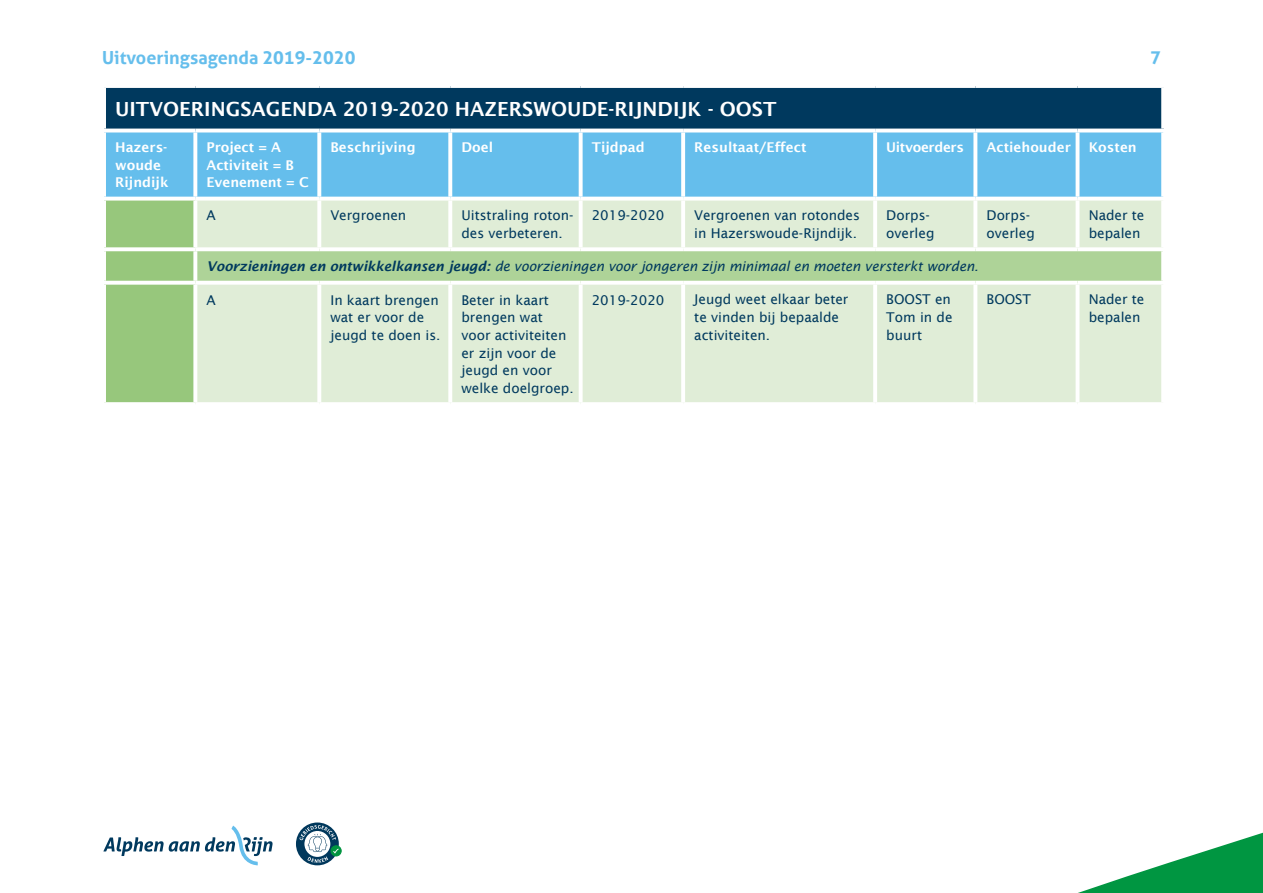
<style>
.page{position:relative;width:1263px;height:893px;background:#fff}
.page>*{position:absolute;margin:0;border:0;box-sizing:border-box;transform-origin:0 0}
.t1{font:600 19.5px "Lucida Sans";color:#fff}
.t2{font:700 18px "Aller";color:#65beec}
.t3{font:13.5px/17.7px "Lucida Sans";color:#00395e}
.t4{font:600 13.5px/17.7px "Lucida Sans";color:#fff}
.t5{font:italic 13.5px "Lucida Sans";letter-spacing:-.01em;color:#00395e}
.t6{font:600 13.5px "Lucida Sans";letter-spacing:-.025em;color:#fff}
.s1{font-weight:600}
</style>
<div class="page">
<svg style="left:1078px;top:832px;width:185px;height:61px"></svg>
<svg style="left:103px;top:826px;width:170px;height:39px"></svg>
<div style="left:296px;top:822px;width:43px;height:43px;border:8px solid #00385c;border-radius:50%"></div>
<div style="left:331px;top:846px;width:10px;height:10px;border:1px solid #009440;border-radius:50%"></div>
<svg style="left:300px;top:825px;width:39px;height:38px"></svg>
<div style="left:104px;top:86px;width:1059px;height:45px;background:#00395e"></div>
<div style="left:106px;top:132px;width:1055px;height:65px;background:#65beec"></div>
<div style="left:106px;top:201px;width:87px;height:201px;background:#97c77c"></div>
<div style="left:197px;top:201px;width:964px;height:201px;background:#e0edd7"></div>
<div style="left:195px;top:249px;width:968px;height:34px;background:#aed398"></div>
<svg style="left:317px;top:132px;width:4px;height:65px"></svg>
<svg style="left:448px;top:132px;width:4px;height:65px"></svg>
<svg style="left:579px;top:132px;width:4px;height:65px"></svg>
<svg style="left:681px;top:132px;width:4px;height:65px"></svg>
<svg style="left:873px;top:132px;width:4px;height:65px"></svg>
<svg style="left:973px;top:132px;width:4px;height:65px"></svg>
<svg style="left:1075px;top:132px;width:4px;height:65px"></svg>
<svg style="left:1161px;top:132px;width:2px;height:65px"></svg>
<svg style="left:317px;top:201px;width:4px;height:46px"></svg>
<svg style="left:448px;top:201px;width:4px;height:46px"></svg>
<svg style="left:579px;top:201px;width:4px;height:46px"></svg>
<hr style="left:681px;top:201px;width:4px;height:46px;background:#fff">
<hr style="left:873px;top:201px;width:4px;height:46px;background:#fff">
<svg style="left:973px;top:201px;width:4px;height:46px"></svg>
<svg style="left:1075px;top:201px;width:4px;height:46px"></svg>
<svg style="left:317px;top:285px;width:4px;height:117px"></svg>
<svg style="left:448px;top:285px;width:4px;height:117px"></svg>
<svg style="left:579px;top:285px;width:4px;height:117px"></svg>
<hr style="left:681px;top:285px;width:4px;height:117px;background:#fff">
<hr style="left:873px;top:285px;width:4px;height:117px;background:#fff">
<svg style="left:973px;top:285px;width:4px;height:117px"></svg>
<svg style="left:1075px;top:285px;width:4px;height:117px"></svg>
<svg style="left:104px;top:86px;width:91px;height:2px"></svg>
<hr style="left:102px;top:88px;width:4px;height:41px;background:#fff">
<svg style="left:195px;top:86px;width:124px;height:2px"></svg>
<svg style="left:319px;top:86px;width:131px;height:2px"></svg>
<svg style="left:450px;top:86px;width:131px;height:2px"></svg>
<svg style="left:581px;top:86px;width:102px;height:2px"></svg>
<svg style="left:683px;top:86px;width:192px;height:2px"></svg>
<svg style="left:875px;top:86px;width:100px;height:2px"></svg>
<svg style="left:975px;top:86px;width:102px;height:2px"></svg>
<svg style="left:1077px;top:86px;width:87px;height:2px"></svg>
<svg style="left:1161px;top:88px;width:3px;height:41px"></svg>
<svg style="left:195px;top:197px;width:123px;height:4px"></svg>
<svg style="left:319px;top:197px;width:130px;height:4px"></svg>
<svg style="left:450px;top:197px;width:131px;height:4px"></svg>
<svg style="left:582px;top:200px;width:100px;height:1px"></svg>
<svg style="left:683px;top:197px;width:191px;height:4px"></svg>
<svg style="left:875px;top:197px;width:99px;height:4px"></svg>
<svg style="left:975px;top:197px;width:101px;height:4px"></svg>
<svg style="left:1077px;top:197px;width:86px;height:4px"></svg>
<hr style="left:195px;top:129px;width:124px;height:3px;background:#fff">
<hr style="left:319px;top:129px;width:131px;height:3px;background:#fff">
<hr style="left:450px;top:129px;width:131px;height:3px;background:#fff">
<hr style="left:581px;top:129px;width:102px;height:3px;background:#fff">
<hr style="left:683px;top:129px;width:192px;height:3px;background:#fff">
<hr style="left:875px;top:129px;width:100px;height:3px;background:#fff">
<hr style="left:975px;top:129px;width:102px;height:3px;background:#fff">
<hr style="left:1077px;top:129px;width:88px;height:3px;background:#fff">
<hr style="left:102px;top:129px;width:93px;height:3px;background:#fff">
<svg style="left:193px;top:132px;width:4px;height:65px"></svg>
<svg style="left:104px;top:200px;width:91px;height:1px"></svg>
<svg style="left:193px;top:201px;width:1px;height:46px"></svg>
<svg style="left:104px;top:247px;width:91px;height:4px"></svg>
<svg style="left:195px;top:247px;width:124px;height:4px"></svg>
<svg style="left:193px;top:251px;width:4px;height:30px"></svg>
<svg style="left:319px;top:247px;width:131px;height:4px"></svg>
<svg style="left:450px;top:247px;width:131px;height:4px"></svg>
<svg style="left:581px;top:247px;width:102px;height:4px"></svg>
<svg style="left:683px;top:247px;width:192px;height:4px"></svg>
<svg style="left:875px;top:247px;width:100px;height:4px"></svg>
<svg style="left:975px;top:247px;width:102px;height:4px"></svg>
<svg style="left:1077px;top:247px;width:86px;height:4px"></svg>
<svg style="left:1161px;top:251px;width:2px;height:30px"></svg>
<svg style="left:104px;top:281px;width:91px;height:4px"></svg>
<svg style="left:195px;top:281px;width:124px;height:4px"></svg>
<svg style="left:193px;top:285px;width:1px;height:117px"></svg>
<svg style="left:319px;top:281px;width:131px;height:4px"></svg>
<svg style="left:450px;top:281px;width:131px;height:4px"></svg>
<svg style="left:581px;top:281px;width:102px;height:4px"></svg>
<svg style="left:683px;top:281px;width:192px;height:4px"></svg>
<svg style="left:875px;top:281px;width:100px;height:4px"></svg>
<svg style="left:975px;top:281px;width:102px;height:4px"></svg>
<svg style="left:1077px;top:281px;width:86px;height:4px"></svg>
<svg style="left:104px;top:402px;width:91px;height:1px"></svg>
<h2 class="t2" style="left:102px;top:47px;width:255px">Uitvoeringsagenda 2019-2020</h2>
<h2 class="t2" style="left:1150px;top:47px;width:12px">7</h2>
<h1 class="t1" style="left:115px;top:98px;width:663px">UITVOERINGSAGENDA 2019-2020 HAZERSWOUDE-RIJNDIJK - OOST</h1>
<p class="t4" style="left:115px;top:138px;width:55px">Hazers&shy;woude<br>Rijndijk</p>
<p class="t4" style="left:206px;top:138px;width:104px">Project = A<br>Activiteit = B<br>Evenement = C</p>
<p class="t4" style="left:330px;top:138px;width:87px">Beschrijving</p>
<p class="t4" style="left:461px;top:138px;width:33px">Doel</p>
<p class="t4" style="left:592px;top:138px;width:54px">Tijdpad</p>
<p class="t4" style="left:694px;top:138px;width:114px">Resultaat/Effect</p>
<p class="t6" style="left:886px;top:140px;width:79px">Uitvoerders</p>
<p class="t4" style="left:986px;top:138px;width:86px">Actiehouder</p>
<p class="t4" style="left:1089px;top:138px;width:50px">Kosten</p>
<p class="t3" style="left:206px;top:207px;width:11px">A</p>
<p class="t3" style="left:330px;top:207px;width:77px">Vergroenen</p>
<p class="t3" style="left:461px;top:207px;width:114px">Uitstraling roton&shy;des verbeteren.</p>
<p class="t3" style="left:592px;top:207px;width:74px">2019-2020</p>
<p class="t3" style="left:694px;top:206px;width:167px">Vergroenen van rotondes in Hazerswoude-Rijndijk.</p>
<p class="t3" style="left:886px;top:207px;width:50px">Dorps&shy;overleg</p>
<p class="t3" style="left:986px;top:207px;width:50px">Dorps&shy;overleg</p>
<p class="t3" style="left:1089px;top:206px;width:57px">Nader te bepalen</p>
<p class="t5" style="left:206px;top:258px;width:773px"><span class="s1">Voorzieningen en ontwikkelkansen jeugd:</span> de voorzieningen voor jongeren zijn minimaal en moeten versterkt worden.</p>
<p class="t3" style="left:206px;top:291px;width:11px">A</p>
<p class="t3" style="left:330px;top:291px;width:112px">In kaart brengen wat er voor de jeugd te doen is.</p>
<p class="t3" style="left:461px;top:291px;width:114px">Beter in kaart brengen wat voor activiteiten er zijn voor de jeugd en voor welke doelgroep.</p>
<p class="t3" style="left:592px;top:291px;width:74px">2019-2020</p>
<p class="t3" style="left:694px;top:291px;width:156px">Jeugd weet elkaar beter te vinden bij bepaalde activiteiten.</p>
<p class="t3" style="left:886px;top:291px;width:68px;text-align:justify">BOOST en Tom in de buurt</p>
<p class="t3" style="left:986px;top:291px;width:46px">BOOST</p>
<p class="t3" style="left:1089px;top:291px;width:57px">Nader te bepalen</p>
</div>
